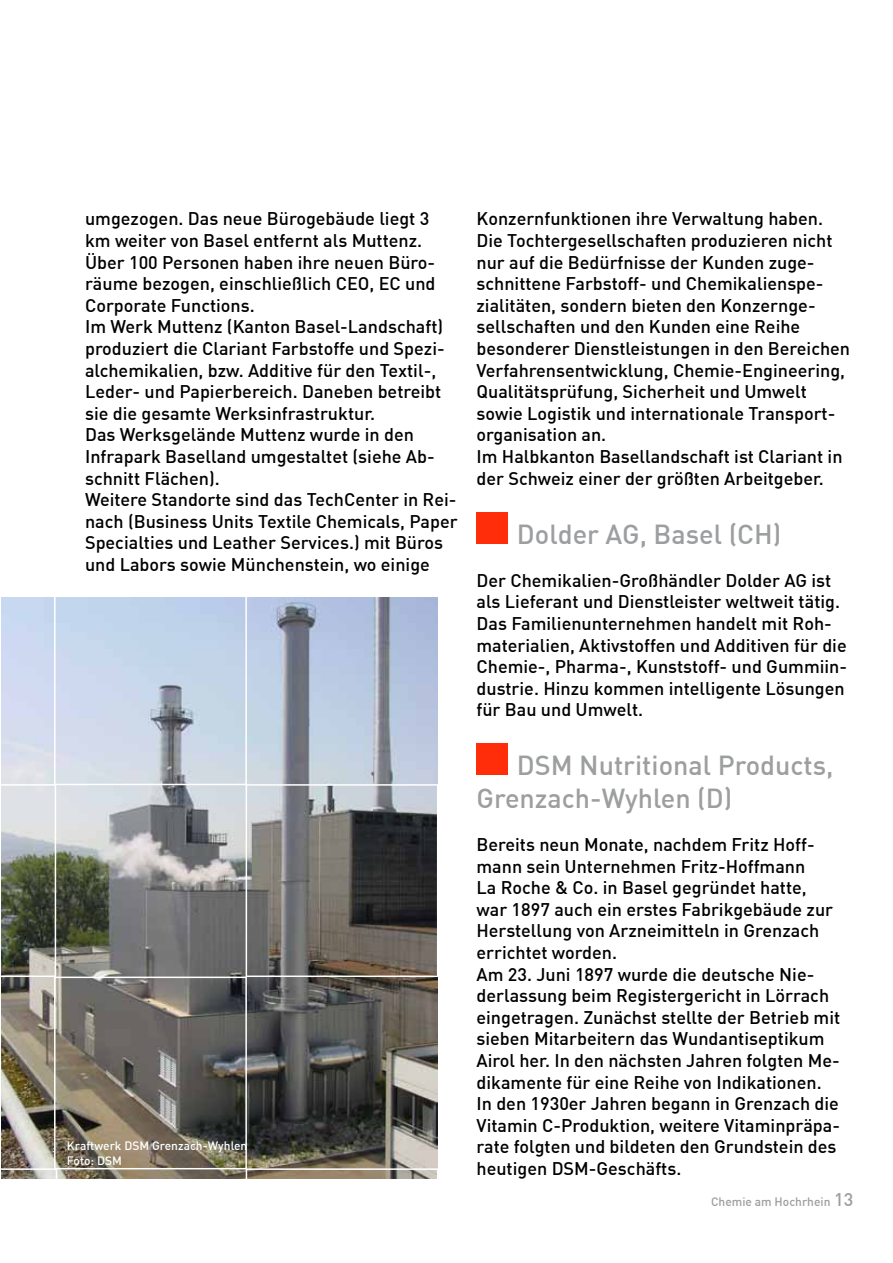
<style>
.page{position:relative;width:893px;height:1263px;background:#fff}
.page>*{position:absolute;margin:0;border:0;box-sizing:border-box;transform-origin:0 0}
.t1{font:500 27px/32.4px "DIN";color:#9c9e9f}
.t2{font:500 18px/21.6px "DIN";color:#000}
.t3{font:500 12px/14.4px "DIN";color:#fff}
.t4{font:500 12px "DIN";color:#9c9e9f}
.s1{font-size:18px}
</style>
<div class="page">
<div style="left:476px;top:512px;width:32px;height:32px;background:#ff2d0a"></div>
<div style="left:476px;top:743px;width:32px;height:32px;background:#ff2d0a"></div>
<img style="left:1px;top:597px;width:436px;height:582px">
<svg style="left:1px;top:784px;width:55px;height:193px;background:#888d83"></svg>
<div style="left:246px;top:784px;width:192px;height:193px;border:2px solid #fff"></div>
<div style="left:54px;top:592px;width:193px;height:193px;border:2px solid #fff"></div>
<div style="left:54px;top:976px;width:193px;height:193px;border:2px solid #fff"></div>
<svg style="left:1px;top:1168px;width:56px;height:11px"></svg>
<svg style="left:246px;top:1168px;width:192px;height:11px;background:#a39684"></svg>
<p class="t2" style="left:85px;top:208px;width:374px">umgezogen. Das neue Bürogebäude liegt 3 km weiter von Basel entfernt als Muttenz.<br>Über 100 Personen haben ihre neuen Büro&shy;räume bezogen, einschließlich CEO, EC und Corporate Functions.<br>Im Werk Muttenz (Kanton Basel-Landschaft) produziert die Clariant Farbstoffe und Spezi&shy;alchemikalien, bzw. Additive für den Textil-, Leder- und Papierbereich. Daneben betreibt sie die gesamte Werksinfrastruktur.<br>Das Werksgelände Muttenz wurde in den Infrapark Baselland umgestaltet (siehe Ab&shy;schnitt Flächen).<br>Weitere Standorte sind das TechCenter in Rei&shy;nach (Business Units Textile Chemicals, Paper Specialties und Leather Services.) mit Büros und Labors sowie Münchenstein, wo einige</p>
<p class="t2" style="left:476px;top:208px;width:375px">Konzernfunktionen ihre Verwaltung haben.<br>Die Tochtergesellschaften produzieren nicht nur auf die Bedürfnisse der Kunden zuge&shy;schnittene Farbstoff- und Chemikalienspe&shy;zialitäten, sondern bieten den Konzernge&shy;sellschaften und den Kunden eine Reihe besonderer Dienstleistungen in den Bereichen Verfahrensentwicklung, Chemie-Engineering, Qualitätsprüfung, Sicherheit und Umwelt sowie Logistik und internationale Transport&shy;organisation an.<br>Im Halbkanton Basellandschaft ist Clariant in der Schweiz einer der größten Arbeitgeber.</p>
<h1 class="t1" style="left:517px;top:517px;width:266px">Dolder AG, Basel (CH)</h1>
<p class="t2" style="left:476px;top:569px;width:372px">Der Chemikalien-Großhändler Dolder AG ist als Lieferant und Dienstleister weltweit tätig.<br>Das Familienunternehmen handelt mit Roh&shy;materialien, Aktivstoffen und Additiven für die Chemie-, Pharma-, Kunststoff- und Gummiin&shy;dustrie. Hinzu kommen intelligente Lösungen für Bau und Umwelt.</p>
<h1 class="t1" style="left:476px;top:748px;width:359px;text-indent:40px">DSM Nutritional Products,<br>Grenzach-Wyhlen (D)</h1>
<p class="t2" style="left:476px;top:833px;width:365px">Bereits neun Monate, nachdem Fritz Hoff&shy;mann sein Unternehmen Fritz-Hoffmann<br>La Roche &amp; Co. in Basel gegründet hatte, war 1897 auch ein erstes Fabrikgebäude zur Herstellung von Arzneimitteln in Grenzach errichtet worden.<br>Am 23. Juni 1897 wurde die deutsche Nie&shy;derlassung beim Registergericht in Lörrach eingetragen. Zunächst stellte der Betrieb mit sieben Mitarbeitern das Wundantiseptikum Airol her. In den nächsten Jahren folgten Me&shy;dikamente für eine Reihe von Indikationen.<br>In den 1930er Jahren begann in Grenzach die Vitamin C-Produktion, weitere Vitaminpräpa&shy;rate folgten und bildeten den Grundstein des heutigen DSM-Geschäfts.</p>
<p class="t3" style="left:67px;top:1138px;width:182px">Kraftwerk DSM Grenzach-Wyhlen<br>Foto: DSM</p>
<p class="t4" style="left:711px;top:1193px;width:144px">Chemie am Hochrhein <span class="s1">13</span></p>
</div>
